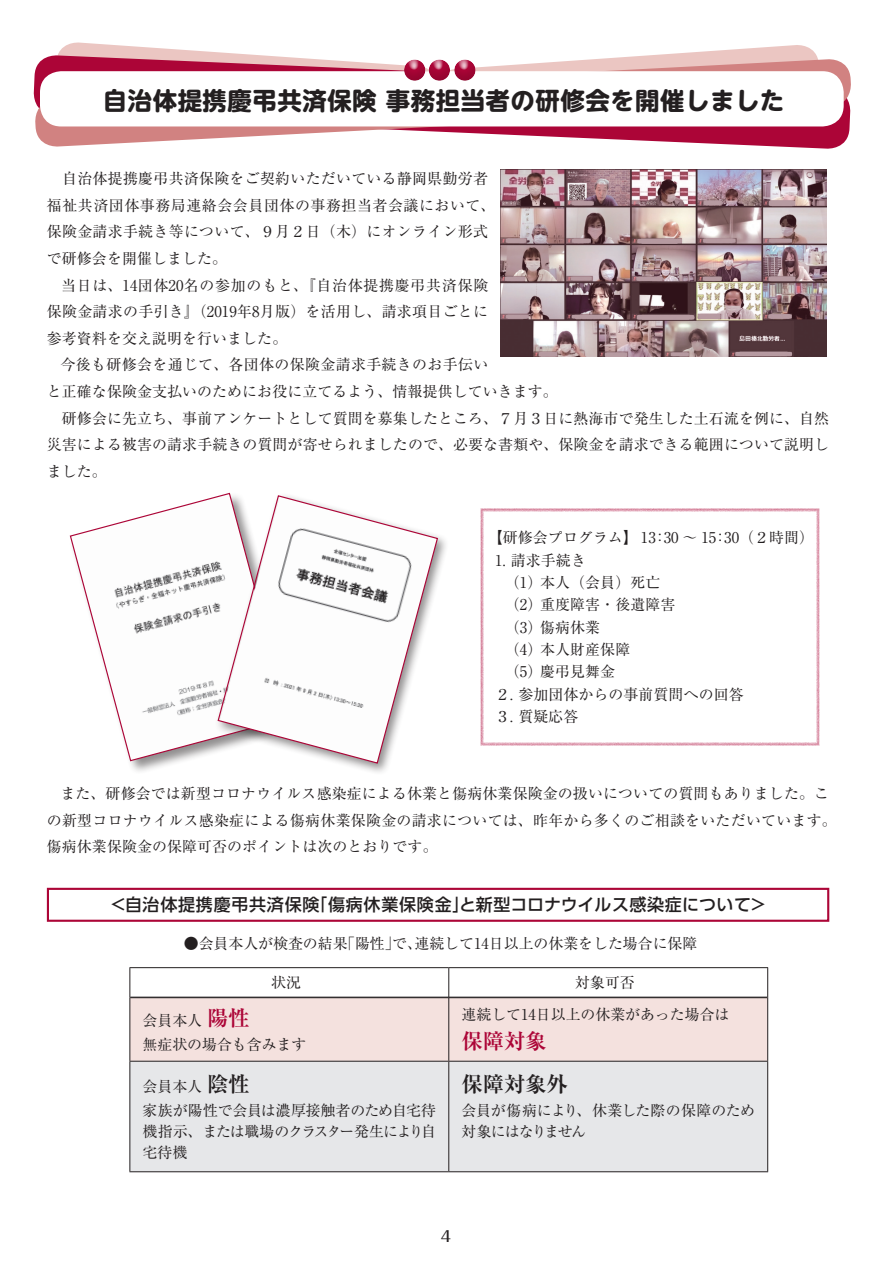
<style>
.page{position:relative;width:893px;height:1263px;background:#fff}
.page>*{position:absolute;margin:0;border:0;box-sizing:border-box;transform-origin:0 0}
.t1{font:700 24.45px "UD Shin M Go Pro";letter-spacing:.02em;color:#231f20}
.t2{font:700 21.3px "Ryumin Pro";color:#231f20}
.t3{font:700 21.3px "Ryumin Pro";color:#ac0537}
.t4{font:500 16.95px "UD Shin Go Pro";letter-spacing:.045em;color:#231f20}
.t5{font:500 15px "Folk Pro";color:#231f20}
.t6{font:14.85px/26.5px "Ryumin Pro";letter-spacing:.01em;color:#231f20}
.t7{font:14.85px/21.3px "Ryumin Pro";letter-spacing:-.025em;color:#231f20}
.t8{font:14.85px/21.3px "Ryumin Pro";letter-spacing:-.06em;color:#231f20}
.s1{font-weight:700;font-size:21.3px;color:#ac0537}
.s2{font-weight:700;font-size:21.3px}
</style>
<div class="page">
<div style="left:47px;top:888px;width:782px;height:34px;border:2px solid #ac0537"></div>
<svg style="left:58px;top:42px;width:758px;height:12px"></svg>
<svg style="left:33px;top:54px;width:800px;height:95px"></svg>
<svg style="left:34px;top:58px;width:817px;height:90px"></svg>
<div style="left:40px;top:71px;width:804px;height:55px;background:#fff;border-radius:21px"></div>
<div style="left:426px;top:57px;width:24px;height:13px;background:#fff"></div>
<div style="left:426px;top:60px;width:24px;height:21px;background:#231f20;opacity:.3"></div>
<div style="left:452px;top:57px;width:24px;height:13px;background:#fff"></div>
<div style="left:452px;top:60px;width:24px;height:21px;background:#231f20;opacity:.3"></div>
<div style="left:401px;top:57px;width:24px;height:13px;background:#fff"></div>
<div style="left:401px;top:60px;width:24px;height:21px;background:#231f20;opacity:.3"></div>
<img style="left:501px;top:170px;width:326px;height:186px">
<div style="left:130px;top:1062px;width:637px;height:109px;background:#e6e7e9"></div>
<hr style="left:129px;top:967px;width:320px;height:1px;background:#231f20">
<hr style="left:449px;top:967px;width:319px;height:1px;background:#231f20">
<svg style="left:129px;top:968px;width:639px;height:93px"></svg>
<hr style="left:129px;top:997px;width:1px;height:64px;background:#231f20">
<hr style="left:448px;top:998px;width:1px;height:63px;background:#231f20">
<hr style="left:767px;top:997px;width:1px;height:64px;background:#231f20">
<hr style="left:129px;top:1061px;width:320px;height:1px;background:#231f20">
<hr style="left:129px;top:1062px;width:1px;height:109px;background:#231f20">
<hr style="left:449px;top:1061px;width:319px;height:1px;background:#231f20">
<hr style="left:448px;top:1062px;width:1px;height:109px;background:#231f20">
<hr style="left:767px;top:1062px;width:1px;height:109px;background:#231f20">
<hr style="left:129px;top:1171px;width:320px;height:1px;background:#231f20">
<hr style="left:449px;top:1171px;width:319px;height:1px;background:#231f20">
<hr style="left:130px;top:997px;width:319px;height:1px;background:#231f20">
<hr style="left:449px;top:997px;width:318px;height:1px;background:#231f20">
<div style="left:68px;top:491px;width:236px;height:284px;background:#231f20;opacity:.5"></div>
<svg style="left:69px;top:492px;width:145px;height:270px"></svg>
<div style="left:214px;top:492px;width:236px;height:283px;background:#231f20;opacity:.5"></div>
<svg style="left:217px;top:494px;width:222px;height:270px"></svg>
<h1 class="t1" style="left:103px;top:80px;width:683px">自治体提携慶弔共済保険 事務担当者の研修会を開催しました</h1>
<p class="t6" style="left:47px;top:164px;width:450px">　自治体提携慶弔共済保険をご契約いただいている静岡県勤労者福祉共済団体事務局連絡会会員団体の事務担当者会議において、保険金請求手続き等について、９月２日（木）にオンライン形式で研修会を開催しました。</p>
<p class="t6" style="left:47px;top:271px;width:443px;text-align:justify;text-indent:14px">当日は、14団体20名の参加のもと、『自治体提携慶弔共済保険保険金請求の手引き』（2019年8月版）を活用し、請求項目ごとに参考資料を交え説明を行いました。</p>
<p class="t6" style="left:47px;top:350px;width:784px;text-indent:14px">今後も研修会を通じて、各団体の保険金請求手続きのお手伝い<br>と正確な保険金支払いのためにお役に立てるよう、情報提供していきます。<br>　研修会に先立ち、事前アンケートとして質問を募集したところ、７月３日に熱海市で発生した土石流を例に、自然災害による被害の請求手続きの質問が寄せられましたので、必要な書類や、保険金を請求できる範囲について説明しました。</p>
<p class="t6" style="left:488px;top:524px;width:328px">【研修会プログラム】 13：30 〜 15：30（２時間）</p>
<p class="t6" style="left:505px;top:548px;width:172px;line-height:22.4px;text-indent:-10px">1. 請求手続き<br>（1）本人（会員）死亡（2）重度障害・後遺障害（3）傷病休業<br>（4）本人財産保障<br>（5）慶弔見舞金</p>
<p class="t6" style="left:495px;top:680px;width:250px">２. 参加団体からの事前質問への回答</p>
<p class="t6" style="left:495px;top:702px;width:85px">３. 質疑応答</p>
<p class="t6" style="left:47px;top:779px;width:791px;text-indent:14px">また、研修会では新型コロナウイルス感染症による休業と傷病休業保険金の扱いについての質問もありました。この新型コロナウイルス感染症による傷病休業保険金の請求については、昨年から多くのご相談をいただいています。傷病休業保険金の保障可否のポイントは次のとおりです。</p>
<p class="t4" style="left:109px;top:891px;width:659px">＜自治体提携慶弔共済保険「傷病休業保険金」と新型コロナウイルス感染症について＞</p>
<p class="t6" style="left:184px;top:929px;width:515px">●会員本人が検査の結果「陽性」で、連続して14日以上の休業をした場合に保障</p>
<p class="t6" style="left:271px;top:968px;width:31px">状況</p>
<p class="t6" style="left:575px;top:968px;width:61px">対象可否</p>
<p class="t6" style="left:143px;top:1007px;width:165px;line-height:24.2px">会員本人 <span class="s1">陽性<br></span>無症状の場合も含みます</p>
<p class="t6" style="left:462px;top:1000px;width:269px">連続して14日以上の休業があった場合は</p>
<h2 class="t3" style="left:462px;top:1024px;width:87px">保障対象</h2>
<p class="t6" style="left:143px;top:1073px;width:295px;line-height:24.2px">会員本人 <span class="s2">陰性<br></span>家族が陽性で会員は濃厚接触者のため自宅待</p>
<p class="t8" style="left:143px;top:1120px;width:295px">機指示、または職場のクラスター発生により自宅待機</p>
<h2 class="t2" style="left:462px;top:1067px;width:108px">保障対象外</h2>
<p class="t7" style="left:462px;top:1098px;width:295px">会員が傷病により、休業した際の保障のため対象にはなりません</p>
<p class="t5" style="left:441px;top:1223px;width:12px">4</p>
</div>
